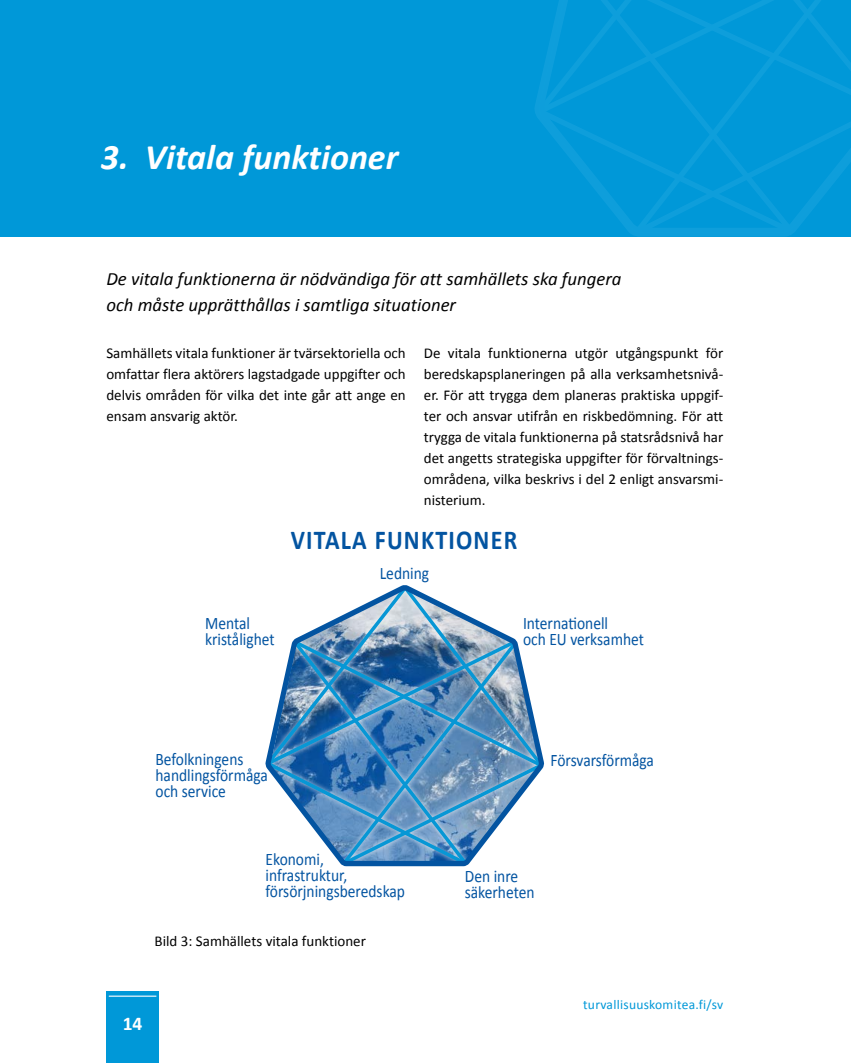
<style>
.page{position:relative;width:851px;height:1063px;background:#fff}
.page>*{position:absolute;margin:0;border:0;box-sizing:border-box;transform-origin:0 0}
.t1{font:italic 700 36px "Calibri";color:#fff}
.t2{font:700 27.45px "Calibri";letter-spacing:.05em;color:#0354a1;scale:.88 1}
.t3{font:700 19.5px "Calibri";color:#fff}
.t4{font:italic 18.75px/25.5px "Calibri";color:#000}
.t5{font:17.55px/16px "Calibri";color:#0354a1;scale:.88 1}
.t6{font:15px/21px "Calibri";color:#000;text-align:justify}
.t7{font:13.5px "Calibri";letter-spacing:.02em;color:#0098d8}
</style>
<div class="page">
<div style="left:106px;top:992px;width:53px;height:71px;background:#0098d8"></div>
<hr style="left:109px;top:996px;width:47px;height:1px;background:#fff">
<svg style="left:265px;top:585px;width:279px;height:282px"></svg>
<div style="left:0;top:0;width:850px;height:236px;background:#0098d8"></div>
<svg style="left:534px;top:0;width:316px;height:237px"></svg>
<h1 class="t1" style="left:101px;top:134px;width:299px">3. Vitala funktioner</h1>
<p class="t4" style="left:106px;top:265px;width:516px">De vitala funktionerna är nödvändiga för att samhällets ska fungera och måste upprätthållas i samtliga situationer</p>
<p class="t6" style="left:106px;top:343px;width:301px">Samhällets vitala funktioner är tvärsektoriella och omfattar flera aktörers lagstadgade uppgifter och delvis områden för vilka det inte går att ange en ensam ansvarig aktör.</p>
<p class="t6" style="left:424px;top:343px;width:301px">De vitala funktionerna utgör utgångspunkt för beredskapsplaneringen på alla verksamhetsnivå&shy;er. För att trygga dem planeras praktiska uppgif&shy;ter och ansvar utifrån en riskbedömning. För att trygga de vitala funktionerna på statsrådsnivå har det angetts strategiska uppgifter för förvaltnings&shy;områdena, vilka beskrivs i del 2 enligt ansvarsmi&shy;nisterium.</p>
<p class="t5" style="left:205px;top:615px;width:81px">Mental kristålighet</p>
<h2 class="t2" style="left:291px;top:522px;width:259px">VITALA FUNKTIONER</h2>
<p class="t5" style="left:380px;top:565px;width:58px">Ledning</p>
<p class="t5" style="left:523px;top:615px;width:139px">Internationell<br>och EU verksamhet</p>
<p class="t5" style="left:155px;top:751px;width:129px">Befolkningens handlingsförmåga och service</p>
<p class="t5" style="left:550px;top:752px;width:119px">Försvarsförmåga</p>
<p class="t5" style="left:265px;top:851px;width:160px">Ekonomi, infrastruktur, försörjningsberedskap</p>
<p class="t6" style="left:154px;top:931px;width:213px">Bild 3: Samhällets vitala funktioner</p>
<h3 class="t3" style="left:123px;top:1011px;width:21px">14</h3>
<p class="t5" style="left:465px;top:868px;width:81px">Den inre säkerheten</p>
<p class="t7" style="left:583px;top:996px;width:142px">turvallisuuskomitea.fi/sv</p>
</div>
